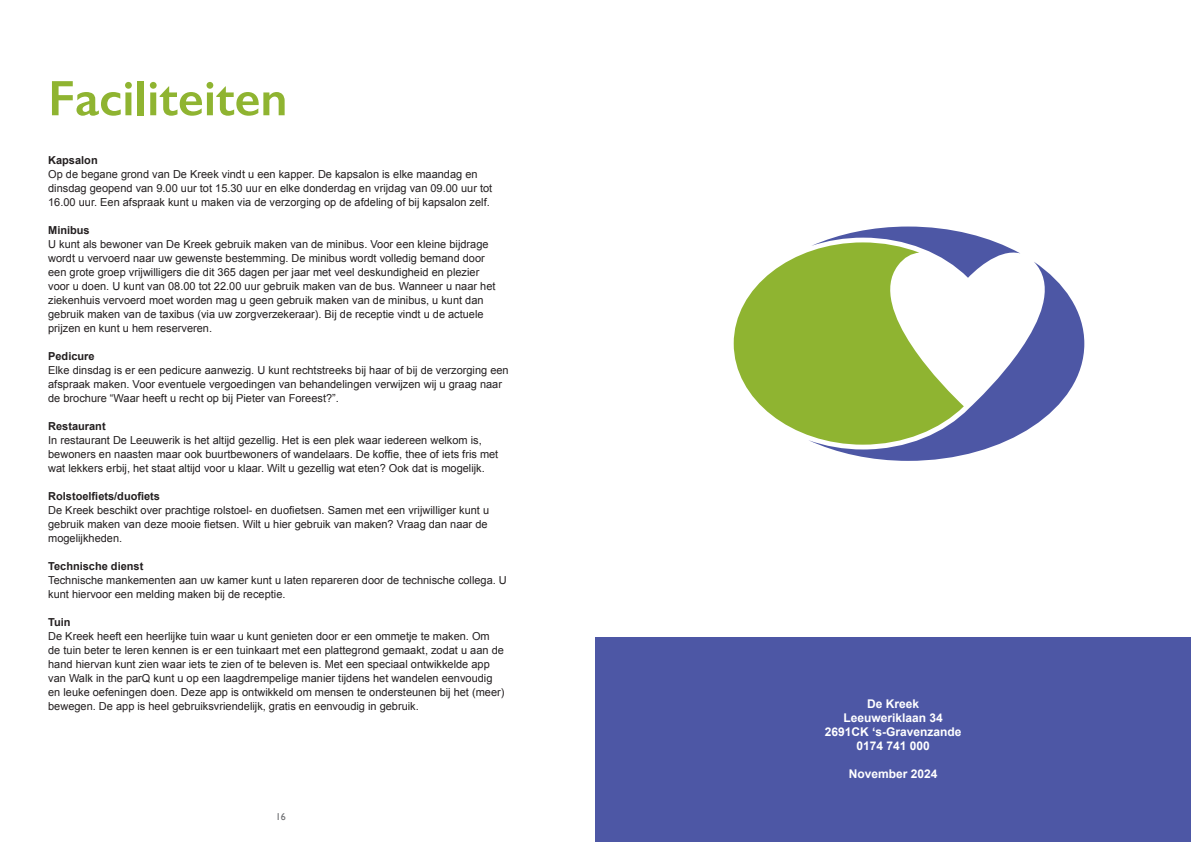
<style>
.page{position:relative;width:1191px;height:842px;background:#fff}
.page>*{position:absolute;margin:0;border:0;box-sizing:border-box;transform-origin:0 0}
.Kop_3{font:600 50px "Gill Sans";color:#8fb431}
.Kop_3-2{font:700 12px/14px "Arial";color:#fff;text-align:center}
.Kop_3-3{font:11px/14px "Arial";color:#231f20}
.Kop_3-4{font:700 11px "Arial";color:#231f20}
.t1{font:10px "Gill Sans";color:#6c6d70}
</style>
<div class="page">
<svg style="left:820px;top:262px;width:264px;height:199px"></svg>
<svg style="left:821px;top:227px;width:199px;height:51px"></svg>
<svg style="left:733px;top:242px;width:230px;height:203px;fill:#8fb431"></svg>
<div style="left:595px;top:638px;width:596px;height:204px;background:#4d57a5"></div>
<p class="Kop_3" style="left:48px;top:68px;width:241px">Faciliteiten</p>
<p class="Kop_3-4" style="left:48px;top:153px;width:51px">Kapsalon</p>
<p class="Kop_3-3" style="left:48px;top:167px;width:445px">Op de begane grond van De Kreek vindt u een kapper. De kapsalon is elke maandag en dinsdag geopend van 9.00 uur tot 15.30 uur en elke donderdag en vrijdag van 09.00 uur tot<br>16.00 uur. Een afspraak kunt u maken via de verzorging op de afdeling of bij kapsalon zelf.</p>
<p class="Kop_3-4" style="left:48px;top:223px;width:43px">Minibus</p>
<p class="Kop_3-3" style="left:48px;top:237px;width:449px">U kunt als bewoner van De Kreek gebruik maken van de minibus. Voor een kleine bijdrage wordt u vervoerd naar uw gewenste bestemming. De minibus wordt volledig bemand door een grote groep vrijwilligers die dit 365 dagen per jaar met veel deskundigheid en plezier voor u doen. U kunt van 08.00 tot 22.00 uur gebruik maken van de bus. Wanneer u naar het ziekenhuis vervoerd moet worden mag u geen gebruik maken van de minibus, u kunt dan gebruik maken van de taxibus (via uw zorgverzekeraar). Bij de receptie vindt u de actuele prijzen en kunt u hem reserveren.</p>
<p class="Kop_3-4" style="left:48px;top:349px;width:48px">Pedicure</p>
<p class="Kop_3-3" style="left:48px;top:363px;width:462px">Elke dinsdag is er een pedicure aanwezig. U kunt rechtstreeks bij haar of bij de verzorging een afspraak maken. Voor eventuele vergoedingen van behandelingen verwijzen wij u graag naar de brochure “Waar heeft u recht op bij Pieter van Foreest?”.</p>
<p class="Kop_3-4" style="left:48px;top:419px;width:59px">Restaurant</p>
<p class="Kop_3-3" style="left:48px;top:433px;width:451px">In restaurant De Leeuwerik is het altijd gezellig. Het is een plek waar iedereen welkom is, bewoners en naasten maar ook buurtbewoners of wandelaars. De koffie, thee of iets fris met wat lekkers erbij, het staat altijd voor u klaar. Wilt u gezellig wat eten? Ook dat is mogelijk.</p>
<p class="Kop_3-4" style="left:48px;top:489px;width:113px">Rolstoelfiets/duofiets</p>
<p class="Kop_3-3" style="left:48px;top:503px;width:442px">De Kreek beschikt over prachtige rolstoel- en duofietsen. Samen met een vrijwilliger kunt u gebruik maken van deze mooie fietsen. Wilt u hier gebruik van maken? Vraag dan naar de mogelijkheden.</p>
<p class="Kop_3-4" style="left:48px;top:559px;width:97px">Technische dienst</p>
<p class="Kop_3-3" style="left:48px;top:573px;width:460px">Technische mankementen aan uw kamer kunt u laten repareren door de technische collega. U kunt hiervoor een melding maken bij de receptie.</p>
<p class="Kop_3-4" style="left:48px;top:615px;width:24px">Tuin</p>
<p class="Kop_3-3" style="left:48px;top:629px;width:458px">De Kreek heeft een heerlijke tuin waar u kunt genieten door er een ommetje te maken. Om de tuin beter te leren kennen is er een tuinkaart met een plattegrond gemaakt, zodat u aan de hand hiervan kunt zien waar iets te zien of te beleven is. Met een speciaal ontwikkelde app van Walk in the parQ kunt u op een laagdrempelige manier tijdens het wandelen eenvoudig en leuke oefeningen doen. Deze app is ontwikkeld om mensen te ondersteunen bij het (meer) bewegen. De app is heel gebruiksvriendelijk, gratis en eenvoudig in gebruik.</p>
<p class="t1" style="left:276px;top:810px;width:11px">16</p>
<p class="Kop_3-2" style="left:867px;top:698px;width:54px">De Kreek</p>
<p class="Kop_3-2" style="left:825px;top:712px;width:138px">Leeuweriklaan 34<br>2691CK ‘s-Gravenzande</p>
<p class="Kop_3-2" style="left:856px;top:740px;width:75px">0174 741 000</p>
<p class="Kop_3-2" style="left:849px;top:768px;width:90px">November 2024</p>
</div>
